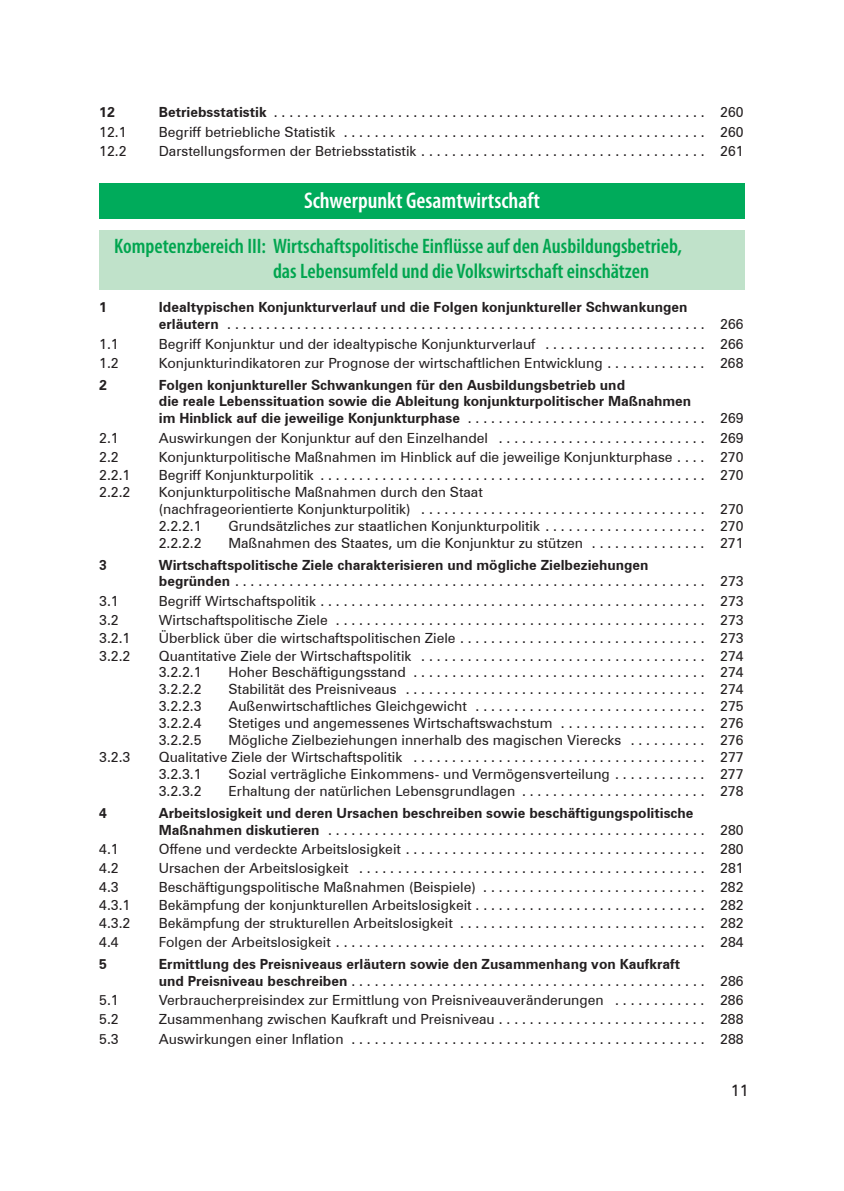
<style>
.page{position:relative;width:844px;height:1191px;background:#fff}
.page>*{position:absolute;margin:0;border:0;box-sizing:border-box;transform-origin:0 0}
.t1{font:600 condensed 22.75px "Myriad Pro";color:#fff}
.t2{font:600 condensed 21px/25.2px "Myriad Pro";color:#00a54f}
.t3{font:15.75px "Zurich BT";color:#231f20}
.t4{font:14px/16.8px "Zurich BT";color:#231f20}
.t5{font:700 14px/16.8px "Zurich BT";color:#231f20}
.s1{font-weight:700}
.s2{font-weight:400}
</style>
<div class="page">
<div style="left:99px;top:183px;width:645px;height:36px;background:#00ab5b"></div>
<div style="left:99px;top:230px;width:645px;height:59px;background:#c0e2ca"></div>
<p class="t5" style="left:99px;top:104px;width:17px">12</p>
<p class="t4" style="left:159px;top:104px;width:586px"><span class="s1">Betriebsstatistik</span> ........................................................ 260</p>
<p class="t4" style="left:99px;top:123px;width:29px">12.1</p>
<p class="t4" style="left:159px;top:123px;width:586px">Begriff betriebliche Statistik ............................................... 260</p>
<p class="t4" style="left:99px;top:142px;width:29px">12.2</p>
<p class="t4" style="left:159px;top:142px;width:586px">Darstellungsformen der Betriebsstatistik . . . . . . . . . . . . . . . . . . . . . . . . . . . . . . . . . . . . . 261</p>
<h1 class="t1" style="left:304px;top:192px;width:237px">Schwerpunkt Gesamtwirtschaft</h1>
<h2 class="t2" style="left:273px;top:235px;width:410px;text-indent:-159px">Kompetenzbereich III: Wirtschaftspolitische Einflüsse auf den Ausbildungsbetrieb, das Lebensumfeld und die Volkswirtschaft einschätzen</h2>
<p class="t5" style="left:99px;top:299px;width:9px">1</p>
<p class="t5" style="left:159px;top:299px;width:586px">Idealtypischen Konjunkturverlauf und die Folgen konjunktureller Schwankungen erläutern <span class="s2">.............................................................. 266</span></p>
<p class="t4" style="left:99px;top:335px;width:21px">1.1</p>
<p class="t4" style="left:159px;top:335px;width:586px">Begriff Konjunktur und der idealtypische Konjunkturverlauf . . . . . . . . . . . . . . . . . . . . . 266</p>
<p class="t4" style="left:99px;top:354px;width:21px">1.2</p>
<p class="t4" style="left:159px;top:354px;width:586px">Konjunkturindikatoren zur Prognose der wirtschaftlichen Entwicklung . . . . . . . . . . . . . 268</p>
<p class="t5" style="left:99px;top:376px;width:9px">2</p>
<p class="t5" style="left:159px;top:376px;width:586px">Folgen konjunktureller Schwankungen für den Ausbildungsbetrieb und<br>die reale Lebenssituation sowie die Ableitung konjunkturpolitischer Maßnahmen<br>im Hinblick auf die jeweilige Konjunkturphase <span class="s2">. . . . . . . . . . . . . . . . . . . . . . . . . . . . . . . 269</span></p>
<p class="t4" style="left:99px;top:429px;width:21px">2.1</p>
<p class="t4" style="left:159px;top:429px;width:586px">Auswirkungen der Konjunktur auf den Einzelhandel . . . . . . . . . . . . . . . . . . . . . . . . . . . 269</p>
<p class="t4" style="left:99px;top:448px;width:21px">2.2</p>
<p class="t4" style="left:159px;top:448px;width:586px">Konjunkturpolitische Maßnahmen im Hinblick auf die jeweilige Konjunkturphase . . . . 270</p>
<p class="t4" style="left:99px;top:466px;width:32px">2.2.1</p>
<p class="t4" style="left:159px;top:466px;width:586px">Begriff Konjunkturpolitik .................................................. 270</p>
<p class="t4" style="left:99px;top:484px;width:32px">2.2.2</p>
<p class="t4" style="left:159px;top:484px;width:586px">Konjunkturpolitische Maßnahmen durch den Staat<br>(nachfrageorientierte Konjunkturpolitik) . . . . . . . . . . . . . . . . . . . . . . . . . . . . . . . . . . . . . 270<br>2.2.2.1</p>
<p class="t4" style="left:228px;top:517px;width:516px">Grundsätzliches zur staatlichen Konjunkturpolitik . . . . . . . . . . . . . . . . . . . . . 270</p>
<p class="t4" style="left:159px;top:534px;width:44px">2.2.2.2</p>
<p class="t4" style="left:228px;top:534px;width:516px">Maßnahmen des Staates, um die Konjunktur zu stützen . . . . . . . . . . . . . . . 271</p>
<p class="t5" style="left:99px;top:556px;width:9px">3</p>
<p class="t5" style="left:159px;top:556px;width:586px">Wirtschaftspolitische Ziele charakterisieren und mögliche Zielbeziehungen<br>begründen <span class="s2">............................................................. 273</span></p>
<p class="t4" style="left:99px;top:592px;width:21px">3.1</p>
<p class="t4" style="left:159px;top:592px;width:586px">Begriff Wirtschaftspolitik .................................................. 273</p>
<p class="t4" style="left:99px;top:611px;width:21px">3.2</p>
<p class="t4" style="left:159px;top:611px;width:586px">Wirtschaftspolitische Ziele ................................................ 273</p>
<p class="t4" style="left:99px;top:629px;width:32px">3.2.1</p>
<p class="t4" style="left:159px;top:629px;width:586px">Überblick über die wirtschaftspolitischen Ziele . . . . . . . . . . . . . . . . . . . . . . . . . . . . . . . . 273</p>
<p class="t4" style="left:99px;top:647px;width:32px">3.2.2</p>
<p class="t4" style="left:159px;top:647px;width:586px">Quantitative Ziele der Wirtschaftspolitik ..................................... 274<br>3.2.2.1</p>
<p class="t4" style="left:228px;top:664px;width:516px">Hoher Beschäftigungsstand ...................................... 274</p>
<p class="t4" style="left:159px;top:680px;width:44px">3.2.2.2</p>
<p class="t4" style="left:228px;top:680px;width:516px">Stabilität des Preisniveaus ....................................... 274</p>
<p class="t4" style="left:159px;top:697px;width:44px">3.2.2.3</p>
<p class="t4" style="left:228px;top:697px;width:516px">Außenwirtschaftliches Gleichgewicht . . . . . . . . . . . . . . . . . . . . . . . . . . . . . . 275</p>
<p class="t4" style="left:159px;top:714px;width:44px">3.2.2.4</p>
<p class="t4" style="left:228px;top:714px;width:516px">Stetiges und angemessenes Wirtschaftswachstum . . . . . . . . . . . . . . . . . . . 276</p>
<p class="t4" style="left:159px;top:731px;width:44px">3.2.2.5</p>
<p class="t4" style="left:228px;top:731px;width:516px">Mögliche Zielbeziehungen innerhalb des magischen Vierecks . . . . . . . . . . 276</p>
<p class="t4" style="left:99px;top:749px;width:32px">3.2.3</p>
<p class="t4" style="left:159px;top:749px;width:586px">Qualitative Ziele der Wirtschaftspolitik ...................................... 277<br>3.2.3.1</p>
<p class="t4" style="left:228px;top:765px;width:516px">Sozial verträgliche Einkommens- und Vermögensverteilung . . . . . . . . . . . . 277</p>
<p class="t4" style="left:159px;top:782px;width:44px">3.2.3.2</p>
<p class="t4" style="left:228px;top:782px;width:516px">Erhaltung der natürlichen Lebensgrundlagen . . . . . . . . . . . . . . . . . . . . . . . . 278</p>
<p class="t5" style="left:99px;top:804px;width:9px">4</p>
<p class="t5" style="left:159px;top:804px;width:586px">Arbeitslosigkeit und deren Ursachen beschreiben sowie beschäftigungspolitische<br>Maßnahmen diskutieren <span class="s2">................................................. 280</span></p>
<p class="t4" style="left:99px;top:840px;width:21px">4.1</p>
<p class="t4" style="left:159px;top:840px;width:586px">Offene und verdeckte Arbeitslosigkeit ....................................... 280</p>
<p class="t4" style="left:99px;top:859px;width:21px">4.2</p>
<p class="t4" style="left:159px;top:859px;width:586px">Ursachen der Arbeitslosigkeit ............................................. 281</p>
<p class="t4" style="left:99px;top:879px;width:21px">4.3</p>
<p class="t4" style="left:159px;top:879px;width:586px">Beschäftigungspolitische Maßnahmen (Beispiele) . . . . . . . . . . . . . . . . . . . . . . . . . . . . . 282</p>
<p class="t4" style="left:99px;top:896px;width:32px">4.3.1</p>
<p class="t4" style="left:159px;top:896px;width:586px">Bekämpfung der konjunkturellen Arbeitslosigkeit . . . . . . . . . . . . . . . . . . . . . . . . . . . . . . 282</p>
<p class="t4" style="left:99px;top:914px;width:32px">4.3.2</p>
<p class="t4" style="left:159px;top:914px;width:586px">Bekämpfung der strukturellen Arbeitslosigkeit . . . . . . . . . . . . . . . . . . . . . . . . . . . . . . . . 282</p>
<p class="t4" style="left:99px;top:934px;width:21px">4.4</p>
<p class="t4" style="left:159px;top:934px;width:586px">Folgen der Arbeitslosigkeit ................................................ 284</p>
<p class="t5" style="left:99px;top:955px;width:9px">5</p>
<p class="t5" style="left:159px;top:955px;width:586px">Ermittlung des Preisniveaus erläutern sowie den Zusammenhang von Kaufkraft<br>und Preisniveau beschreiben <span class="s2">.............................................. 286</span></p>
<p class="t4" style="left:99px;top:991px;width:21px">5.1</p>
<p class="t4" style="left:159px;top:991px;width:586px">Verbraucherpreisindex zur Ermittlung von Preisniveauveränderungen . . . . . . . . . . . . 286</p>
<p class="t4" style="left:99px;top:1011px;width:21px">5.2</p>
<p class="t4" style="left:159px;top:1011px;width:586px">Zusammenhang zwischen Kaufkraft und Preisniveau . . . . . . . . . . . . . . . . . . . . . . . . . . . 288</p>
<p class="t4" style="left:99px;top:1030px;width:21px">5.3</p>
<p class="t4" style="left:159px;top:1030px;width:586px">Auswirkungen einer Inflation .............................................. 288</p>
<p class="t3" style="left:730px;top:1081px;width:19px">11</p>
</div>
